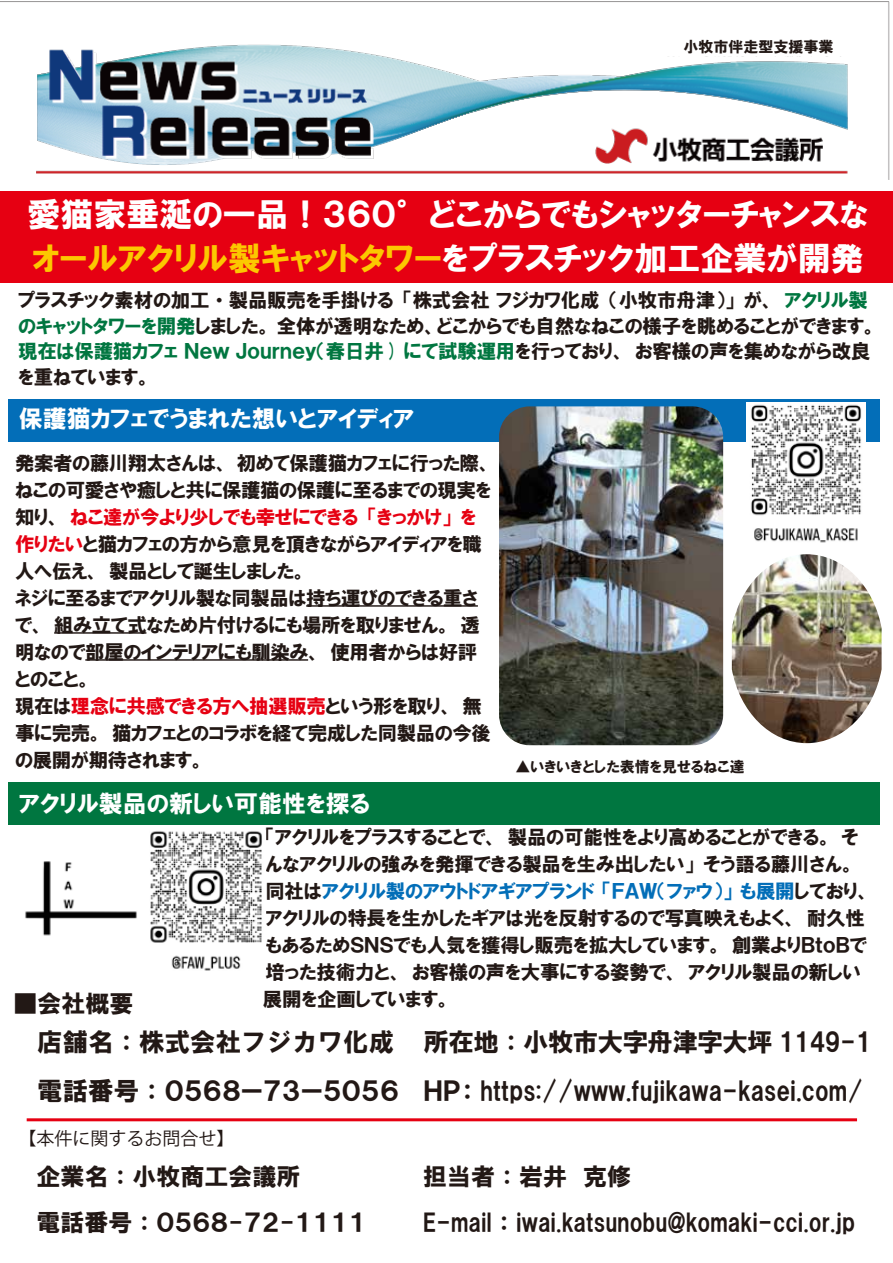
<style>
.page{position:relative;width:893px;height:1263px;background:#fff}
.page>*{position:absolute;margin:0;border:0;box-sizing:border-box;transform-origin:0 0}
.t1{font:33px/43.5px "HGP Soei Kakugothic UB";color:#fff}
.t2{font:25.5px/48.9px "HGP Soei Kakugothic UB";color:#221815}
.t3{font:25.5px "HGS Soei Kakugothic UB";color:#221815}
.t4{font:24px/45.9px "HGP Soei Kakugothic UB";color:#221815}
.t5{font:24px "HGP Soei Kakugothic UB";color:#fff}
.t6{font:19.5px/27px "HGP Soei Kakugothic UB";letter-spacing:-.01em;color:#221815}
.t7{font:18px "Koz Go Pr 6 N";color:#221815}
.t8{font:15px "HGP Soei Kakugothic UB";color:#221815}
.s1{color:#fcc800}
.s2{color:#007640}
.s3{color:#e60012}
.s4{color:#036eb8}
.s5{font-family:"HGP Soei Kakugothic UB"}
</style>
<div class="page">
<img style="left:0;top:1px;width:890px;height:179px">
<div style="left:0;top:191px;width:893px;height:91px;background:#e60012"></div>
<div style="left:8px;top:399px;width:872px;height:43px;background:#036eb8"></div>
<div style="left:8px;top:782px;width:872px;height:42px;background:#007640"></div>
<hr style="left:27px;top:1118px;width:830px;height:3px;background:#e60012">
<img style="left:25px;top:861px;width:112px;height:75px">
<hr style="left:306px;top:605px;width:172px;height:2px;background:#221815">
<hr style="left:54px;top:632px;width:92px;height:2px;background:#221815">
<hr style="left:85px;top:659px;width:223px;height:2px;background:#221815">
<img style="left:499px;top:406px;width:224px;height:339px">
<img style="left:732px;top:554px;width:150px;height:189px;border-radius:74px">
<img style="left:747px;top:402px;width:118px;height:141px">
<img style="left:150px;top:831px;width:112px;height:140px">
<div style="left:660px;top:35px;width:198px;height:21px;background:#fff"></div>
<p class="t8" style="left:684px;top:39px;width:151px">小牧市伴走型支援事業</p>
<h1 class="t1" style="left:27px;top:193px;width:843px">愛猫家垂涎の一品！３６０°どこからでもシャッターチャンスな<span class="s1">オールアクリル製キャットタワー</span>をプラスチック加工企業が開発</h1>
<p class="t6" style="left:18px;top:287px;width:860px;line-height:25.5px">プラスチック素材の加工・製品販売を手掛ける「株式会社 フジカワ化成（小牧市舟津）」が、<span class="s2">アクリル製のキャットタワーを開発</span>しました。全体が透明なため、どこからでも自然なねこの様子を眺めることができます。<span class="s2">現在は保護猫カフェ Ｎｅｗ Ｊｏｕｒｎｅｙ（春日井 ) にて試験運用</span>を行っており、お客様の声を集めながら改良を重ねています。</p>
<p class="t5" style="left:19px;top:407px;width:397px">保護猫カフェでうまれた想いとアイディア</p>
<p class="t6" style="left:15px;top:449px;width:478px">発案者の藤川翔太さんは、初めて保護猫カフェに行った際、ねこの可愛さや癒しと共に保護猫の保護に至るまでの現実を知り、<span class="s3">ねこ達が今より少しでも幸せにできる「きっかけ」を作りたい</span>と猫カフェの方から意見を頂きながらアイディアを職人へ伝え、製品として誕生しました。<br>ネジに至るまでアクリル製な同製品は持ち運びのできる重さで、組み立て式なため片付けるにも場所を取りません。透明なので部屋のインテリアにも馴染み、使用者からは好評とのこと。<br>現在は<span class="s3">理念に共感できる方へ抽選販売</span>という形を取り、無事に完売。猫カフェとのコラボを経て完成した同製品の今後の展開が期待されます。</p>
<p class="t5" style="left:19px;top:792px;width:353px">アクリル製品の新しい可能性を探る</p>
<p class="t8" style="left:516px;top:759px;width:231px">▲いきいきとした表情を見せるねこ達</p>
<p class="t4" style="left:14px;top:980px;width:121px">■会社概要</p>
<p class="t6" style="left:263px;top:823px;width:609px">「アクリルをプラスすることで、製品の可能性をより高めることができる。そんなアクリルの強みを発揮できる製品を生み出したい」そう語る藤川さん。同社は<span class="s4">アクリル製のアウトドアギアプランド「ＦＡＷ（ファウ）」も展開</span>しており、アクリルの特長を生かしたギアは光を反射するので写真映えもよく、耐久性もあるためＳＮＳでも人気を獲得し販売を拡大しています。創業よりＢｔｏＢで培った技術力と、お客様の声を大事にする姿勢で、アクリル製品の新しい展開を企画しています。</p>
<h2 class="t3" style="left:37px;top:1029px;width:358px"><span class="s5">店舗名：</span>株式会社フジカワ化成</h2>
<h2 class="t2" style="left:37px;top:1066px;width:363px">電話番号：０５６８ー７３ー５０５６</h2>
<h2 class="t2" style="left:424px;top:1017px;width:449px">所在地：小牧市大字舟津字大坪 1149-1<br>ＨＰ： https://www.fujikawa-kasei.com/</h2>
<p class="t7" style="left:18px;top:1128px;width:218px">【本件に関するお問合せ】</p>
<p class="t4" style="left:37px;top:1153px;width:332px">企業名：小牧商工会議所<br>電話番号：０５６８-７２-１１１１</p>
<p class="t4" style="left:423px;top:1153px;width:434px">担当者：岩井　克修<br>E-mail ： iwai.katsunobu@komaki-cci.or.jp</p>
</div>
